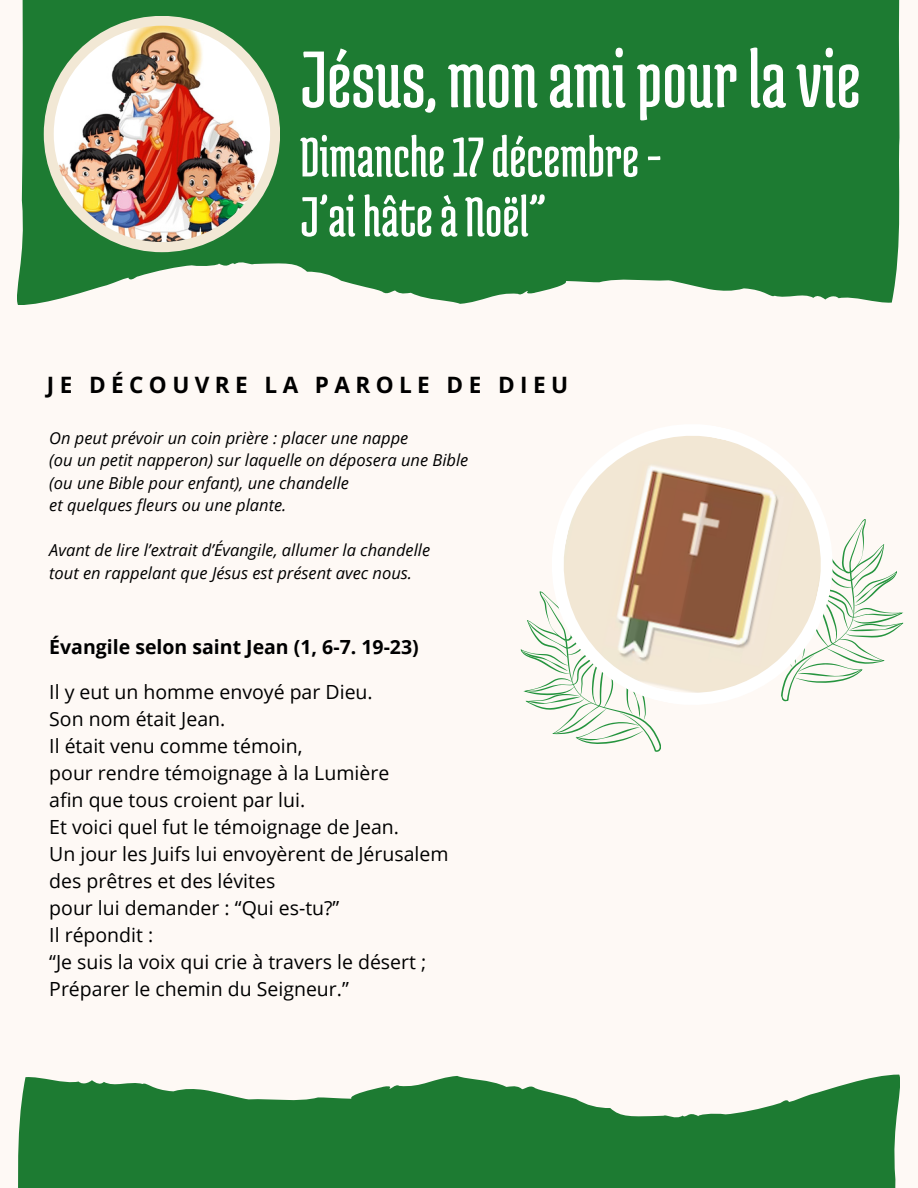
<style>
.page{position:relative;width:918px;height:1188px;background:#fef9f5}
.page>*{position:absolute;margin:0;border:0;box-sizing:border-box;transform-origin:0 0}
.t1{font:85.35px "Medula One";color:#fff}
.t2{font:59.85px "Medula One";color:#fff}
.t3{font:700 22.5px "Open Sans";letter-spacing:.24em;color:#000}
.t4{font:19.5px "Open Sans";color:#000}
.t5{font:700 19.5px "Open Sans";color:#000}
.t6{font:italic 16.5px "Open Sans";color:#000}
</style>
<div class="page">
<svg style="left:18px;top:1075px;width:882px;height:113px;fill:#1d7b32"></svg>
<svg style="left:17px;top:0;width:883px;height:305px;background:#2f8541"></svg>
<svg style="left:846px;top:519px;width:58px;height:161px"></svg>
<svg style="left:520px;top:620px;width:141px;height:132px"></svg>
<svg style="left:539px;top:545px;width:307px;height:173px"></svg>
<img style="left:552px;top:436px;width:281px;height:269px">
<div style="left:44px;top:16px;width:236px;height:236px;background:#f2e8d5;border-radius:50%"></div>
<img style="left:54px;top:26px;width:216px;height:216px;border-radius:50%">
<p class="t1" style="left:300px;top:35px;width:562px">Jésus, monamipourlavie</p>
<p class="t2" style="left:300px;top:126px;width:364px">Dimanche17décembre-</p>
<p class="t2" style="left:300px;top:185px;width:247px">J’aihâteàNoël”</p>
<p class="t3" style="left:47px;top:369px;width:523px">JE DÉCOUVRE LA PAROLE DE DIEU</p>
<p class="t6" style="left:49px;top:426px;width:361px">On peut prévoir un coin prière : placer une nappe</p>
<p class="t6" style="left:49px;top:449px;width:421px">(ou un petit napperon) sur laquelle on déposera une Bible</p>
<p class="t6" style="left:49px;top:471px;width:301px">(ou une Bible pour enfant), une chandelle</p>
<p class="t6" style="left:49px;top:494px;width:239px">et quelques fleurs ou une plante.</p>
<p class="t6" style="left:49px;top:539px;width:382px">Avant de lire l’extrait d’Évangile, allumer la chandelle</p>
<p class="t6" style="left:49px;top:561px;width:364px">tout en rappelant que Jésus est présent avec nous.</p>
<p class="t5" style="left:49px;top:634px;width:371px">Évangile selon saint Jean (1, 6-7. 19-23)</p>
<p class="t4" style="left:49px;top:679px;width:325px">Il y eut un homme envoyé par Dieu.</p>
<p class="t4" style="left:49px;top:706px;width:178px">Son nom était Jean.</p>
<p class="t4" style="left:49px;top:733px;width:255px">Il était venu comme témoin,</p>
<p class="t4" style="left:49px;top:760px;width:342px">pour rendre témoignage à la Lumière</p>
<p class="t4" style="left:49px;top:787px;width:257px">afin que tous croient par lui.</p>
<p class="t4" style="left:49px;top:814px;width:351px">Et voici quel fut le témoignage de Jean.</p>
<p class="t4" style="left:49px;top:841px;width:401px">Un jour les Juifs lui envoyèrent de Jérusalem</p>
<p class="t4" style="left:49px;top:868px;width:228px">des prêtres et des lévites</p>
<p class="t4" style="left:49px;top:895px;width:292px">pour lui demander : “Qui es-tu?”</p>
<p class="t4" style="left:49px;top:922px;width:106px">Il répondit :</p>
<p class="t4" style="left:49px;top:949px;width:379px">“Je suis la voix qui crie à travers le désert ;</p>
<p class="t4" style="left:49px;top:976px;width:301px">Préparer le chemin du Seigneur.”</p>
</div>
